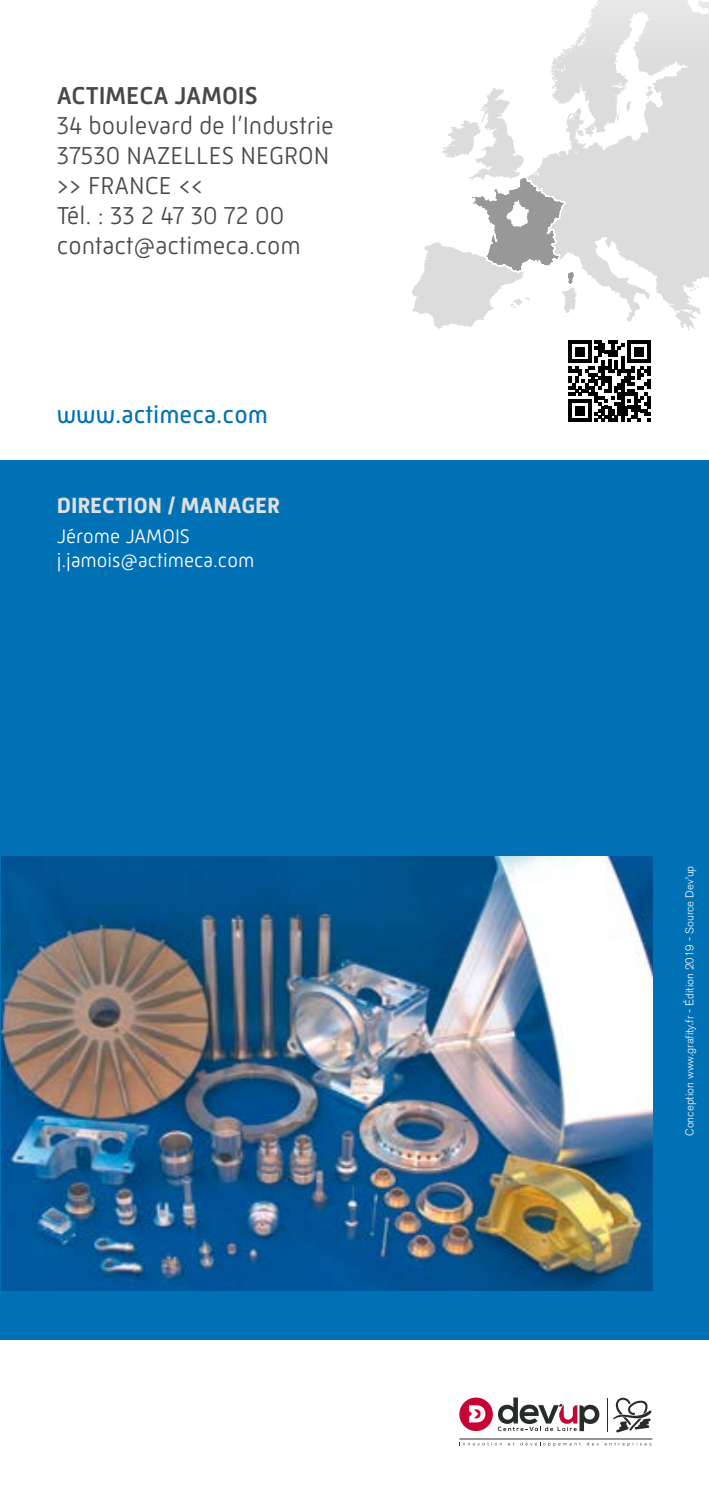
<style>
.page{position:relative;width:709px;height:1489px;background:#fff}
.page>*{position:absolute;margin:0;border:0;box-sizing:border-box;transform-origin:0 0}
.t1{font:300 25px/30px "Mic 32 New";color:#484847}
.t2{font:25px "Mic 32 New";color:#0071b4}
.t3{font:500 25px "Mic 32 New";color:#484847}
.t4{font:700 22.5px "Mic 32 New";color:#dfdfe0}
.t5{font:300 20px/24px "Mic 32 New";color:#fff}
.t6{font:300 11.25px "Akzidenz Grotesk BE";color:#fff}
</style>
<div class="page">
<div style="left:0;top:461px;width:709px;height:878px;background:#0071b4"></div>
<div style="left:459px;top:1397px;width:34px;height:33px;background:#c60534;border-radius:50%"></div>
<svg style="left:469px;top:1405px;width:16px;height:17px"></svg>
<svg style="left:498px;top:1397px;width:101px;height:33px"></svg>
<hr style="left:459px;top:1438px;width:193px;height:1px;background:#272c28">
<svg style="left:459px;top:1442px;width:43px;height:3px"></svg>
<svg style="left:520px;top:1442px;width:78px;height:3px"></svg>
<svg style="left:604px;top:1442px;width:47px;height:3px"></svg>
<hr style="left:607px;top:1398px;width:1px;height:33px;background:#272c28">
<svg style="left:613px;top:1397px;width:39px;height:35px"></svg>
<svg style="left:551px;top:0;width:158px;height:352px;fill:#dcdcdc"></svg>
<svg style="left:412px;top:87px;width:186px;height:242px"></svg>
<img style="left:1px;top:856px;width:651px;height:434px">
<svg style="left:568px;top:340px;width:82px;height:82px"></svg>
<p class="t3" style="left:57px;top:81px;width:202px">ACTIMECA JAMOIS</p>
<p class="t1" style="left:57px;top:110px;width:279px">34 boulevard de l’Industrie<br>37530 NAZELLES NEGRON &gt;&gt; FRANCE &lt;&lt;<br>Tél. : 33 2 47 30 72 00 contact@actimeca.com</p>
<p class="t2" style="left:57px;top:400px;width:213px">www.actimeca.com</p>
<p class="t4" style="left:57px;top:493px;width:225px">DIRECTION / MANAGER</p>
<p class="t5" style="left:57px;top:524px;width:199px">Jérome JAMOIS j.jamois@actimeca.com</p>
<p class="t6" style="left:683px;top:1135px;width:272px;rotate:-90deg">Conception www.grafity.fr - Édition 2019 - Source Dev’up</p>
</div>
